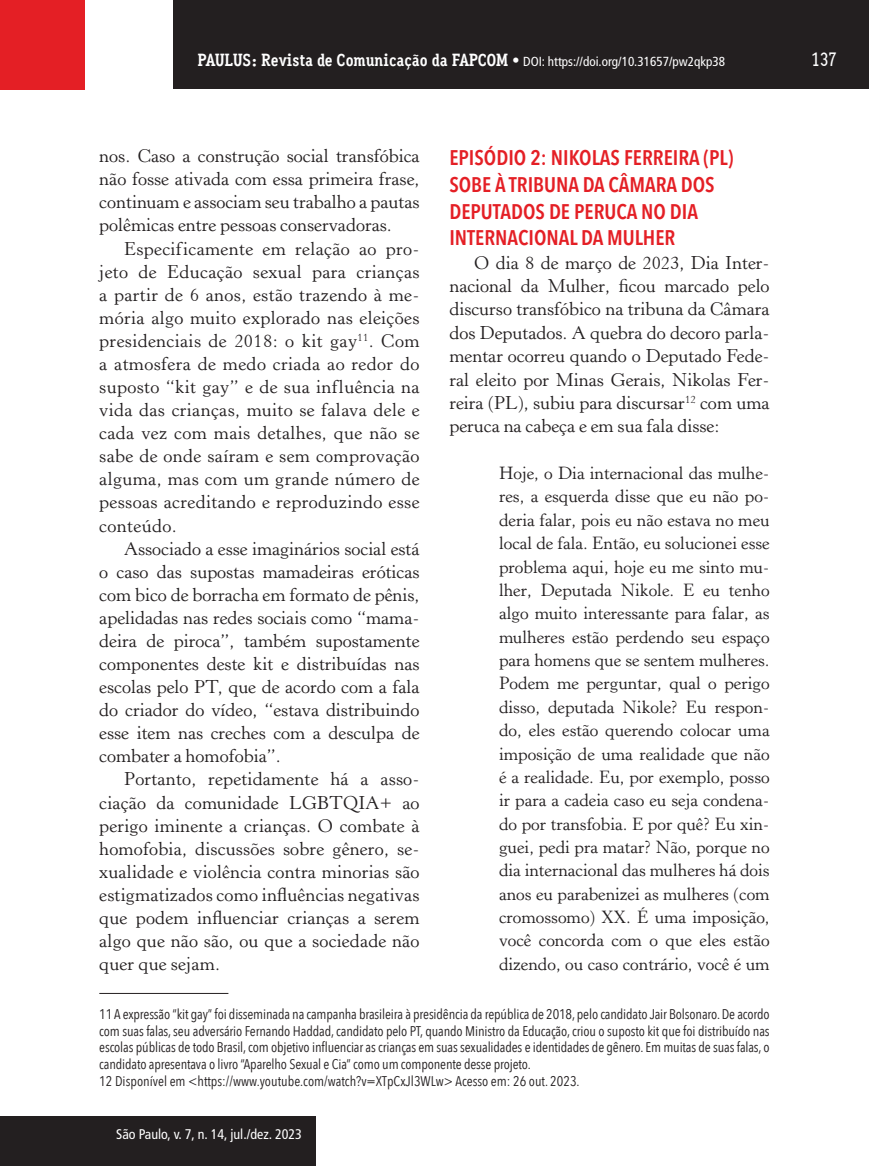
<style>
.page{position:relative;width:869px;height:1166px;background:#fff}
.page>*{position:absolute;margin:0;border:0;box-sizing:border-box;transform-origin:0 0}
.t1{font:600 condensed 21px/26.9px "Avenir Next LT Pro";color:#e41f25}
.t2{font:500 19.25px "Aaux Office";color:#fff}
.t3{font:18.38px/23.1px "Horley Old Style";color:#231f20;text-align:justify}
.t4{font:17.5px/23.3px "Horley Old Style";color:#231f20;text-align:justify}
.t5{font:14px/16.8px "Avenir Next Condensed";letter-spacing:-.01em;color:#231f20}
.t6{font:condensed 14px "Frutiger LT Std";color:#fff}
.t7{font:condensed 13.12px "Frutiger LT Std";color:#fff}
.s1{font-family:"Aaux Office";font-weight:700;font-stretch:normal;font-size:17.5px}
.s2{font-family:"Aaux Office";font-weight:500;font-stretch:normal;font-size:17.5px}
</style>
<div class="page">
<div style="left:173px;top:0;width:695px;height:89px;background:#231f20"></div>
<div style="left:0;top:0;width:85px;height:90px;background:#e41f25"></div>
<div style="left:1px;top:1116px;width:314px;height:50px;background:#231f20"></div>
<hr style="left:99px;top:993px;width:129px;height:1px;background:#231f20">
<p class="t7" style="left:197px;top:53px;width:529px"><span class="s1">PAULUS: Revista de Comunicação da FAPCOM</span> <span class="s2">•</span> DOI: https://doi.org/10.31657/pw2qkp38</p>
<p class="t2" style="left:811px;top:48px;width:27px">137</p>
<p class="t1" style="left:449px;top:144px;width:285px">EPISÓDIO 2: NIKOLAS FERREIRA (PL)<br>SOBE À TRIBUNA DA CÂMARA DOS<br>DEPUTADOS DE PERUCA NO DIA<br>INTERNACIONAL DA MULHER</p>
<p class="t3" style="left:449px;top:251px;width:321px;text-indent:25px">O dia 8 de março de 2023, Dia Inter&shy;nacional da Mulher, ficou marcado pelo discurso transfóbico na tribuna da Câmara dos Deputados. A quebra do decoro parla&shy;mentar ocorreu quando o Deputado Fede&shy;ral eleito por Minas Gerais, Nikolas Fer&shy;reira (PL), subiu para discursar<sup>12</sup> com uma peruca na cabeça e em sua fala disse:</p>
<p class="t4" style="left:499px;top:462px;width:272px">Hoje, o Dia internacional das mulhe&shy;res, a esquerda disse que eu não po&shy;deria falar, pois eu não estava no meu local de fala. Então, eu solucionei esse problema aqui, hoje eu me sinto mu&shy;lher, Deputada Nikole. E eu tenho algo muito interessante para falar, as mulheres estão perdendo seu espaço para homens que se sentem mulheres.<br>Podem me perguntar, qual o perigo disso, deputada Nikole? Eu respon&shy;do, eles estão querendo colocar uma imposição de uma realidade que não é a realidade. Eu, por exemplo, posso ir para a cadeia caso eu seja condena&shy;do por transfobia. E por quê? Eu xin&shy;guei, pedi pra matar? Não, porque no dia internacional das mulheres há dois anos eu parabenizei as mulheres (com cromossomo) XX. É uma imposição, você concorda com o que eles estão dizendo, ou caso contrário, você é um</p>
<p class="t5" style="left:99px;top:1005px;width:671px">11 A expressão “kit gay” foi disseminada na campanha brasileira à presidência da república de 2018, pelo candidato Jair Bolsonaro. De acordo com suas falas, seu adversário Fernando Haddad, candidato pelo PT, quando Ministro da Educação, criou o suposto kit que foi distribuído nas escolas públicas de todo Brasil, com objetivo influenciar as crianças em suas sexualidades e identidades de gênero. Em muitas de suas falas, o candidato apresentava o livro “Aparelho Sexual e Cia” como um componente desse projeto.<br>12 Disponível em &lt;https://www.youtube.com/watch?v=XTpCxJl3WLw&gt; Acesso em: 26 out. 2023.</p>
<p class="t3" style="left:99px;top:145px;width:321px">nos. Caso a construção social transfóbica não fosse ativada com essa primeira frase, continuam e associam seu trabalho a pautas polêmicas entre pessoas conservadoras.</p>
<p class="t3" style="left:99px;top:237px;width:322px;text-indent:25px">Especificamente em relação ao pro&shy;jeto de Educação sexual para crianças a partir de 6 anos, estão trazendo à me&shy;mória algo muito explorado nas eleições presidenciais de 2018: o kit gay<sup>11</sup>. Com a atmosfera de medo criada ao redor do suposto “kit gay” e de sua influência na vida das crianças, muito se falava dele e cada vez com mais detalhes, que não se sabe de onde saíram e sem comprovação alguma, mas com um grande número de pessoas acreditando e reproduzindo esse conteúdo.</p>
<p class="t3" style="left:99px;top:537px;width:321px;text-indent:25px">Associado a esse imaginários social está o caso das supostas mamadeiras eróticas com bico de borracha em formato de pênis, apelidadas nas redes sociais como “mama&shy;deira de piroca”, também supostamente componentes deste kit e distribuídas nas escolas pelo PT, que de acordo com a fala do criador do vídeo, “estava distribuindo esse item nas creches com a desculpa de combater a homofobia”.</p>
<p class="t3" style="left:99px;top:768px;width:321px;text-indent:25px">Portanto, repetidamente há a asso&shy;ciação da comunidade LGBTQIA+ ao perigo iminente a crianças. O combate à homofobia, discussões sobre gênero, se&shy;xualidade e violência contra minorias são estigmatizados como influências negativas que podem influenciar crianças a serem algo que não são, ou que a sociedade não quer que sejam.</p>
<p class="t6" style="left:116px;top:1126px;width:187px">São Paulo, v. 7, n. 14, jul./dez. 2023</p>
</div>
